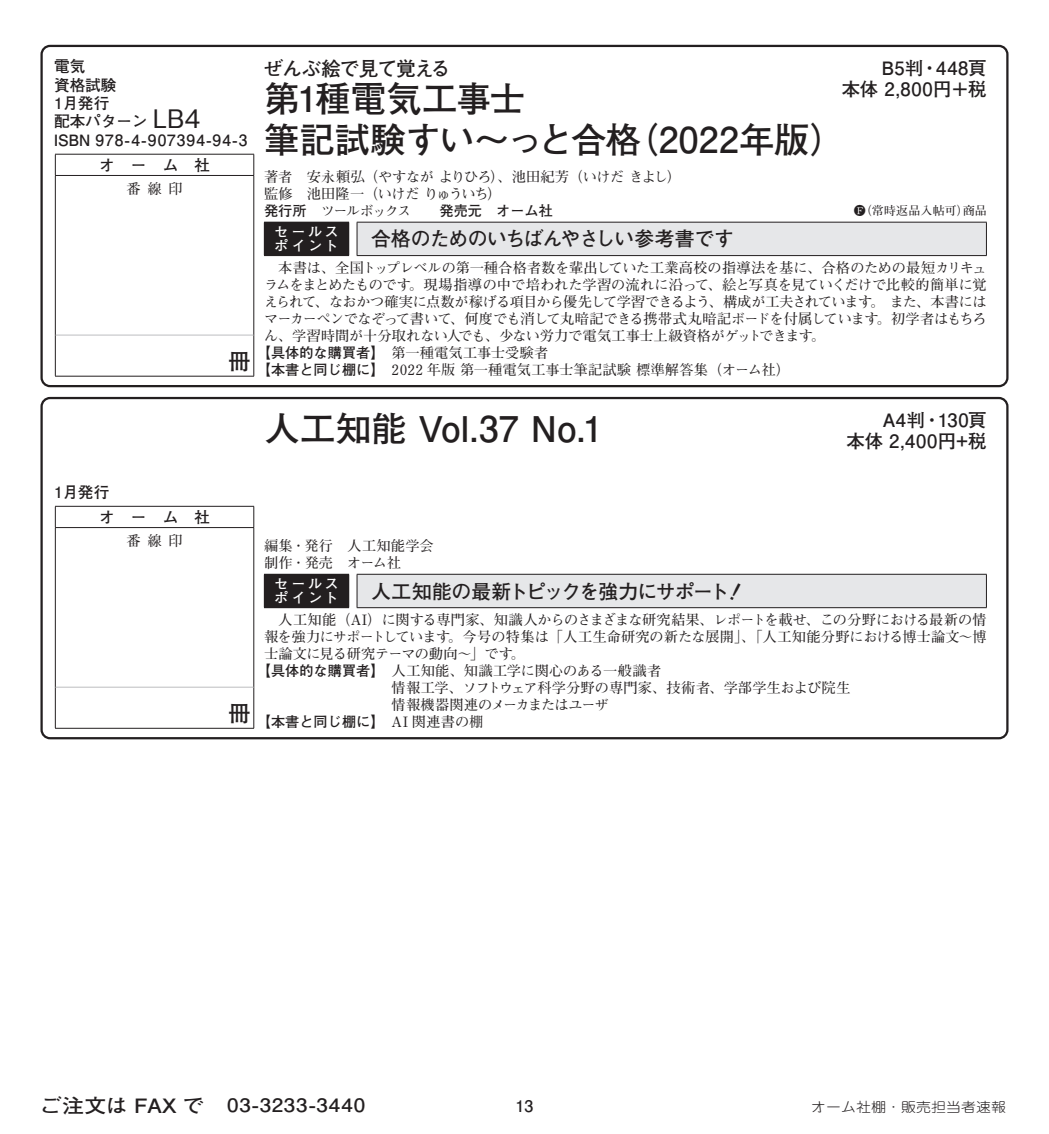
<style>
.page{position:relative;width:1049px;height:1134px;background:#fff}
.page>*{position:absolute;margin:0;border:0;box-sizing:border-box;transform-origin:0 0}
.t1{font:700 35.4px/41.2px "Futo Go B101 Pr 6";letter-spacing:-.005em;color:#231f20}
.t2{font:700 22.6px "Futo Go B101 Pro";color:#231f20}
.t3{font:700 19.8px "Futo Go B101 Pr 6";letter-spacing:-.045em;color:#231f20}
.t4{font:700 18.4px/21.2px "Futo Go B101 Pr 6";letter-spacing:.035em;color:#231f20;text-align:right}
.t5{font:700 18.4px "Futo Go B101 Pr 6";letter-spacing:.035em;color:#231f20;scale:1.11 1}
.t6{font:700 16px "Futo Go B101 Pr 6";color:#231f20}
.t7{font:700 15.6px/18.4px "Futo Go B101 Pr 6";color:#231f20}
.t8{font:700 15.6px "Futo Go B101 Pr 6";letter-spacing:.02em;color:#231f20}
.t9{font:700 14.2px "Futo Min A101 Pro";letter-spacing:-.01em;color:#231f20}
.t10{font:700 14.2px/17px "Futo Min A101 Pro";letter-spacing:-.035em;color:#231f20}
.t11{font:700 14.2px/17px "Futo Min A101 Pro";letter-spacing:.01em;color:#231f20}
.t12{font:700 14.2px "Futo Min A101 Pro";letter-spacing:-.045em;color:#231f20}
.t13{font:700 14.2px "Futo Go B101 Pr 6";color:#231f20}
.t14{font:700 14.2px/14.2px "Futo Go B101 Pr 6";letter-spacing:.185em;color:#fff}
.t15{font:700 14.2px "Futo Min A101 Pro";letter-spacing:-.05em;color:#231f20}
.t16{font:700 14.2px "Futo Min A101 Pr 6";letter-spacing:.48em;color:#231f20}
.t17{font:300 13.4px "Jun 101 Pro";letter-spacing:.005em;color:#231f20;scale:1.11 1}
.t18{font:700 12px "Futo Min A101 Pro";letter-spacing:.01em;color:#231f20}
.s1{font-family:"Gothic BBB Pr 6";font-weight:500;font-size:25.6px}
.s2{font-family:"Futo Go B101 Pr 6"}
.s3{font-family:"Futo Min A101 Pro"}
.s4{font-size:19.8px}
</style>
<div class="page">
<div style="left:40px;top:45px;width:968px;height:342px;border:2px solid #231f20;border-radius:9px"></div>
<hr style="left:55px;top:154px;width:199px;height:1px;background:#231f20">
<svg style="left:55px;top:154px;width:1px;height:21px"></svg>
<svg style="left:253px;top:154px;width:1px;height:21px"></svg>
<hr style="left:55px;top:335px;width:1px;height:41px;background:#231f20">
<hr style="left:253px;top:335px;width:1px;height:41px;background:#231f20">
<hr style="left:55px;top:376px;width:199px;height:1px;background:#231f20">
<hr style="left:55px;top:175px;width:199px;height:1px;background:#231f20">
<hr style="left:55px;top:176px;width:1px;height:159px;background:#231f20">
<hr style="left:253px;top:176px;width:1px;height:159px;background:#231f20">
<hr style="left:56px;top:335px;width:197px;height:1px;background:#bcbdc0">
<div style="left:40px;top:397px;width:968px;height:342px;border:2px solid #231f20;border-radius:9px"></div>
<hr style="left:55px;top:506px;width:199px;height:1px;background:#231f20">
<svg style="left:55px;top:507px;width:1px;height:20px"></svg>
<svg style="left:253px;top:507px;width:1px;height:20px"></svg>
<hr style="left:55px;top:687px;width:1px;height:41px;background:#231f20">
<hr style="left:253px;top:687px;width:1px;height:41px;background:#231f20">
<hr style="left:55px;top:728px;width:199px;height:1px;background:#231f20">
<hr style="left:55px;top:527px;width:199px;height:1px;background:#231f20">
<hr style="left:55px;top:528px;width:1px;height:159px;background:#231f20">
<hr style="left:253px;top:528px;width:1px;height:159px;background:#231f20">
<hr style="left:56px;top:687px;width:197px;height:1px;background:#bcbdc0">
<div style="left:264px;top:222px;width:85px;height:34px;background:#231f20"></div>
<div style="left:357px;top:222px;width:629px;height:34px;background:#e6e7e9"></div>
<hr style="left:357px;top:222px;width:630px;height:1px;background:#231f20">
<hr style="left:357px;top:222px;width:1px;height:33px;background:#231f20">
<hr style="left:986px;top:222px;width:1px;height:33px;background:#231f20">
<hr style="left:357px;top:255px;width:630px;height:1px;background:#231f20">
<div style="left:264px;top:574px;width:85px;height:34px;background:#231f20"></div>
<div style="left:357px;top:574px;width:629px;height:34px;background:#e6e7e9"></div>
<hr style="left:357px;top:574px;width:630px;height:1px;background:#231f20">
<hr style="left:357px;top:575px;width:1px;height:32px;background:#231f20">
<hr style="left:986px;top:575px;width:1px;height:32px;background:#231f20">
<hr style="left:357px;top:607px;width:630px;height:1px;background:#231f20">
<p class="t7" style="left:54px;top:56px;width:195px">電気<br>資格試験<br>1月発行<br>配本パターン <span class="s1">LB4<br></span>ISBN 978-4-907394-94-3</p>
<h3 class="t3" style="left:263px;top:53px;width:188px">ぜんぶ絵で見て覚える</h3>
<p class="t4" style="left:842px;top:56px;width:147px">B5判・448頁<br>本体 2,800円＋税</p>
<h1 class="t1" style="left:264px;top:77px;width:583px">第1種電気工事士<br>筆記試験すい～っと合格（2022年版）</h1>
<p class="t8" style="left:99px;top:152px;width:113px">オーム社</p>
<p class="t16" style="left:126px;top:178px;width:58px">番線印</p>
<p class="t10" style="left:264px;top:166px;width:419px">著者 安永頼弘（やすなが よりひろ）、池田紀芳（いけだ きよし）監修 池田隆一（いけだ りゅういち）<br><span class="s2">発行所</span> ツールボックス　　</p>
<p class="t13" style="left:439px;top:199px;width:115px">発売元　オーム社</p>
<p class="t18" style="left:854px;top:201px;width:135px">F（常時返品入帖可）商品</p>
<p class="t8" style="left:54px;top:480px;width:57px">1月発行</p>
<p class="t8" style="left:99px;top:504px;width:113px">オーム社</p>
<p class="t16" style="left:126px;top:530px;width:58px">番線印</p>
<h2 class="t2" style="left:228px;top:343px;width:24px">冊</h2>
<p class="t14" style="left:274px;top:224px;width:66px">セールスポイント</p>
<h3 class="t3" style="left:371px;top:223px;width:364px">合格のためのいちばんやさしい参考書です</h3>
<p class="t9" style="left:278px;top:256px;width:710px">本書は、全国トップレベルの第一種合格者数を輩出していた工業高校の指導法を基に、合格のための最短カリキュ</p>
<p class="t9" style="left:264px;top:273px;width:724px">ラムをまとめたものです。現場指導の中で培われた学習の流れに沿って、絵と写真を見ていくだけで比較的簡単に覚</p>
<p class="t12" style="left:264px;top:290px;width:724px">えられて、なおかつ確実に点数が稼げる項目から優先して学習できるよう、構成が工夫されています。 また、本書には</p>
<p class="t10" style="left:264px;top:308px;width:724px">マーカーペンでなぞって書いて、何度でも消して丸暗記できる携帯式丸暗記ボードを付属しています。初学者はもちろ</p>
<p class="t9" style="left:264px;top:324px;width:563px">ん、学習時間が十分取れない人でも、少ない労力で電気工事士上級資格がゲットできます。</p>
<p class="t9" style="left:257px;top:341px;width:293px"><span class="s2">【具体的な購買者】</span>第一種電気工事士受験者</p>
<p class="t11" style="left:257px;top:359px;width:535px"><span class="s2">【本書と同じ棚に】</span> 2022 年版 第一種電気工事士筆記試験 標準解答集（オーム社）</p>
<h1 class="t1" style="left:264px;top:406px;width:340px">人工知能 Vol.37 No.1</h1>
<p class="t4" style="left:846px;top:408px;width:142px">A4判・130頁<br>本体 2,400円+税</p>
<h2 class="t2" style="left:228px;top:695px;width:24px">冊</h2>
<p class="t11" style="left:264px;top:535px;width:171px">編集・発行 人工知能学会制作・発売 オーム社</p>
<p class="t14" style="left:274px;top:576px;width:66px">セールスポイント</p>
<h3 class="t3" style="left:371px;top:575px;width:360px">人工知能の最新トピックを強力にサポート</h3>
<p class="t9" style="left:278px;top:608px;width:710px">人工知能（AI）に関する専門家、知識人からのさまざまな研究結果、レポートを載せ、この分野における最新の情</p>
<p class="t9" style="left:264px;top:625px;width:724px">報を強力にサポートしています。今号の特集は「人工生命研究の新たな展開」、「人工知能分野における博士論文～博</p>
<p class="t9" style="left:264px;top:642px;width:262px">士論文に見る研究テーマの動向～」です。</p>
<p class="t11" style="left:257px;top:660px;width:406px"><span class="s2">【具体的な購買者】</span>人工知能、知識工学に関心のある一般識者</p>
<p class="t9" style="left:392px;top:676px;width:460px">情報工学、ソフトウェア科学分野の専門家、技術者、学部学生および院生</p>
<p class="t15" style="left:392px;top:693px;width:219px">情報機器関連のメーカまたはユーザ</p>
<p class="t13" style="left:257px;top:710px;width:228px">【本書と同じ棚に】 <span class="s3">AI 関連書の棚</span></p>
<p class="t5" style="left:40px;top:1091px;width:295px"><span class="s4">ご注文は FAX で　</span>03-3233-3440</p>
<p class="t6" style="left:516px;top:1094px;width:19px">13</p>
<p class="t17" style="left:811px;top:1096px;width:177px">オーム社棚・販売担当者速報</p>
</div>
